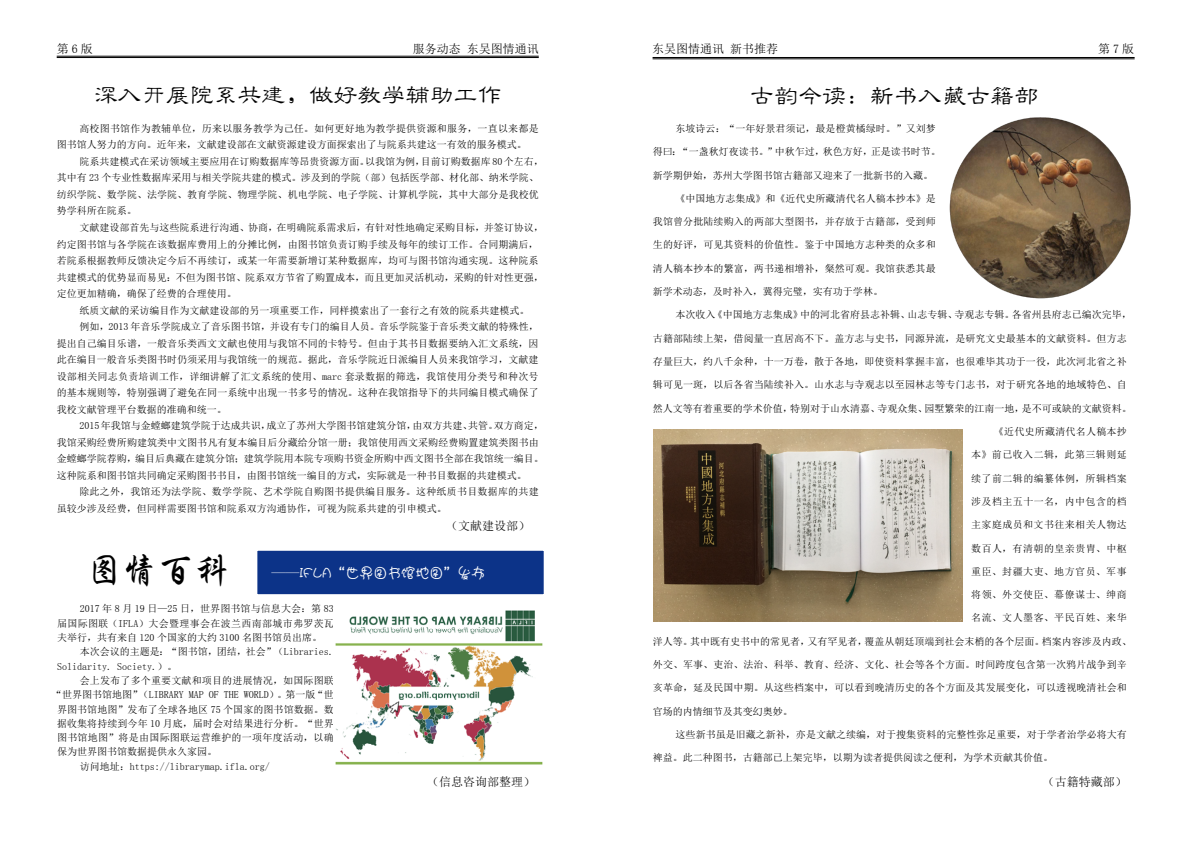
<style>
.page{position:relative;width:1191px;height:842px;background:#fff}
.page>*{position:absolute;margin:0;border:0;box-sizing:border-box;transform-origin:0 0}
.t1{font:36px "Sing Kai EG Bold GB";color:#000}
.t2{font:24px "H Yf 2 gj";color:#000}
.t3{font:14px "H Yj 2 gj";color:#fff}
.t4{font:12px "Sim Sun";color:#000}
.t5{font:10px/16.5px "Sim Sun";letter-spacing:.005em;color:#000}
.t6{font:10px "Sim Sun";letter-spacing:.025em;color:#000}
.t7{font:10px "Sim Sun";letter-spacing:.045em;color:#000}
.t8{font:10px "Sim Sun";letter-spacing:.05em;color:#000}
.t9{font:10px "Sim Sun";letter-spacing:.04em;color:#000}
</style>
<div class="page">
<hr style="left:57px;top:56px;width:482px;height:1px;background:#000">
<hr style="left:57px;top:57px;width:482px;height:1px;background:#000">
<hr style="left:652px;top:57px;width:482px;height:1px;background:#000">
<hr style="left:652px;top:59px;width:482px;height:1px;background:#000">
<img style="left:653px;top:429px;width:310px;height:192px">
<img style="left:949px;top:117px;width:182px;height:182px">
<div style="left:255px;top:548px;width:291px;height:49px;background:#0c3388"></div>
<div style="left:252px;top:546px;width:297px;height:53px;border:5px solid #fff"></div>
<img style="left:335px;top:610px;width:208px;height:155px">
<p class="t4" style="left:57px;top:43px;width:37px">第6版</p>
<p class="t4" style="left:413px;top:43px;width:127px">服务动态 东吴图情通讯</p>
<p class="t4" style="left:652px;top:43px;width:127px">东吴图情通讯 新书推荐</p>
<p class="t4" style="left:1098px;top:43px;width:37px">第7版</p>
<h2 class="t2" style="left:94px;top:83px;width:409px">深入开展院系共建，做好教学辅助工作</h2>
<p class="t5" style="left:57px;top:120px;width:483px;text-indent:23px">高校图书馆作为教辅单位，历来以服务教学为己任。如何更好地为教学提供资源和服务，一直以来都是图书馆人努力的方向。近年来，文献建设部在文献资源建设方面探索出了与院系共建这一有效的服务模式。</p>
<p class="t5" style="left:57px;top:153px;width:488px;text-indent:23px">院系共建模式在采访领域主要应用在订购数据库等昂贵资源方面。以我馆为例，目前订购数据库 80个左右，其中有 23 个专业性数据库采用与相关学院共建的模式。涉及到的学院（部）包括医学部、材化部、纳米学院、纺织学院、数学院、法学院、教育学院、物理学院、机电学院、电子学院、计算机学院，其中大部分是我校优势学科所在院系。</p>
<p class="t5" style="left:57px;top:219px;width:488px;text-indent:23px">文献建设部首先与这些院系进行沟通、协商，在明确院系需求后，有针对性地确定采购目标，并签订协议，约定图书馆与各学院在该数据库费用上的分摊比例，由图书馆负责订购手续及每年的续订工作。合同期满后，若院系根据教师反馈决定今后不再续订，或某一年需要新增订某种数据库，均可与图书馆沟通实现。这种院系共建模式的优势显而易见：不但为图书馆、院系双方节省了购置成本，而且更加灵活机动，采购的针对性更强，定位更加精确，确保了经费的合理使用。</p>
<p class="t5" style="left:79px;top:302px;width:452px">纸质文献的采访编目作为文献建设部的另一项重要工作，同样摸索出了一套行之有效的院系共建模式。</p>
<p class="t5" style="left:79px;top:318px;width:461px">例如，2013 年音乐学院成立了音乐图书馆，并设有专门的编目人员。音乐学院鉴于音乐类文献的特殊性，</p>
<p class="t5" style="left:57px;top:335px;width:483px">提出自己编目乐谱，一般音乐类西文文献也使用与我馆不同的卡特号。但由于其书目数据要纳入汇文系统，因</p>
<p class="t5" style="left:57px;top:351px;width:483px">此在编目一般音乐类图书时仍须采用与我馆统一的规范。据此，音乐学院近日派编目人员来我馆学习，文献建</p>
<p class="t6" style="left:57px;top:371px;width:483px">设部相关同志负责培训工作，详细讲解了汇文系统的使用、marc 套录数据的筛选，我馆使用分类号和种次号</p>
<p class="t5" style="left:57px;top:384px;width:483px">的基本规则等，特别强调了避免在同一系统中出现一书多号的情况。这种在我馆指导下的共同编目模式确保了</p>
<p class="t5" style="left:57px;top:401px;width:171px">我校文献管理平台数据的准确和统一。</p>
<p class="t5" style="left:79px;top:417px;width:466px">2015年我馆与金螳螂建筑学院于达成共识，成立了苏州大学图书馆建筑分馆，由双方共建、共管。双方商定，</p>
<p class="t5" style="left:57px;top:434px;width:483px">我馆采购经费所购建筑类中文图书凡有复本编目后分藏给分馆一册；我馆使用西文采购经费购置建筑类图书由</p>
<p class="t5" style="left:57px;top:450px;width:488px">金螳螂学院荐购，编目后典藏在建筑分馆；建筑学院用本院专项购书资金所购中西文图书全部在我馆统一编目。</p>
<p class="t5" style="left:57px;top:467px;width:472px">这种院系和图书馆共同确定采购图书书目，由图书馆统一编目的方式，实际就是一种书目数据的共建模式。</p>
<p class="t6" style="left:79px;top:487px;width:461px">除此之外，我馆还为法学院、数学学院、艺术学院自购图书提供编目服务。这种纸质书目数据库的共建</p>
<p class="t5" style="left:57px;top:500px;width:391px">虽较少涉及经费，但同样需要图书馆和院系双方沟通协作，可视为院系共建的引申模式。</p>
<p class="t4" style="left:446px;top:520px;width:86px">（文献建设部）</p>
<h2 class="t2" style="left:750px;top:84px;width:289px">古韵今读：新书入藏古籍部</h2>
<p class="t5" style="left:675px;top:120px;width:261px">东坡诗云：“一年好景君须记，最是橙黄橘绿时。”又刘梦</p>
<p class="t5" style="left:653px;top:143px;width:289px">得曰：“一盏秋灯夜读书。”中秋乍过，秋色方好，正是读书时节。</p>
<p class="t5" style="left:653px;top:167px;width:281px">新学期伊始，苏州大学图书馆古籍部又迎来了一批新书的入藏。</p>
<p class="t5" style="left:675px;top:190px;width:261px">《中国地方志集成》和《近代史所藏清代名人稿本抄本》是</p>
<p class="t5" style="left:653px;top:213px;width:284px">我馆曾分批陆续购入的两部大型图书，并存放于古籍部，受到师</p>
<p class="t5" style="left:653px;top:237px;width:284px">生的好评，可见其资料的价值性。鉴于中国地方志种类的众多和</p>
<p class="t5" style="left:653px;top:260px;width:284px">清人稿本抄本的繁富，两书递相增补，粲然可观。我馆获悉其最</p>
<p class="t5" style="left:653px;top:283px;width:231px">新学术动态，及时补入，冀得完璧，实有功于学林。</p>
<p class="t5" style="left:675px;top:307px;width:458px">本次收入《中国地方志集成》中的河北省府县志补辑、山志专辑、寺观志专辑。各省州县府志已编次完毕，</p>
<p class="t5" style="left:653px;top:330px;width:475px">古籍部陆续上架，借阅量一直居高不下。盖方志与史书，同源异流，是研究文史最基本的文献资料。但方志</p>
<p class="t5" style="left:653px;top:353px;width:475px">存量巨大，约八千余种，十一万卷，散于各地，即使资料掌握丰富，也很难毕其功于一役，此次河北省之补</p>
<p class="t5" style="left:653px;top:376px;width:475px">辑可见一斑，以后各省当陆续补入。山水志与寺观志以至园林志等专门志书，对于研究各地的地域特色、自</p>
<p class="t5" style="left:653px;top:400px;width:480px">然人文等有着重要的学术价值，特别对于山水清嘉、寺观众集、园墅繁荣的江南一地，是不可或缺的文献资料。</p>
<p class="t6" style="left:994px;top:426px;width:134px">《近代史所藏清代名人稿本抄</p>
<p class="t7" style="left:971px;top:450px;width:157px">本》前已收入二辑，此第三辑则延</p>
<p class="t7" style="left:971px;top:473px;width:157px">续了前二辑的编纂体例，所辑档案</p>
<p class="t7" style="left:971px;top:496px;width:157px">涉及档主五十一名，内中包含的档</p>
<p class="t9" style="left:971px;top:520px;width:157px">主家庭成员和文书往来相关人物达</p>
<p class="t7" style="left:971px;top:543px;width:157px">数百人，有清朝的皇亲贵胄、中枢</p>
<p class="t8" style="left:971px;top:566px;width:157px">重臣、封疆大吏、地方官员、军事</p>
<p class="t8" style="left:971px;top:590px;width:157px">将领、外交使臣、幕僚谋士、绅商</p>
<p class="t8" style="left:971px;top:613px;width:157px">名流、文人墨客、平民百姓、来华</p>
<p class="t5" style="left:653px;top:633px;width:480px">洋人等。其中既有史书中的常见者，又有罕见者，覆盖从朝廷顶端到社会末梢的各个层面。档案内容涉及内政、</p>
<p class="t5" style="left:653px;top:656px;width:475px">外交、军事、吏治、法治、科举、教育、经济、文化、社会等各个方面。时间跨度包含第一次鸦片战争到辛</p>
<p class="t5" style="left:653px;top:680px;width:475px">亥革命，延及民国中期。从这些档案中，可以看到晚清历史的各个方面及其发展变化，可以透视晚清社会和</p>
<p class="t5" style="left:653px;top:703px;width:141px">官场的内情细节及其变幻奥妙。</p>
<p class="t5" style="left:675px;top:726px;width:453px">这些新书虽是旧藏之新补，亦是文献之续编，对于搜集资料的完整性弥足重要，对于学者治学必将大有</p>
<p class="t5" style="left:653px;top:749px;width:401px">裨益。此二种图书，古籍部已上架完毕，以期为读者提供阅读之便利，为学术贡献其价值。</p>
<p class="t4" style="left:1042px;top:776px;width:85px">（古籍特藏部）</p>
<h1 class="t1" style="left:86px;top:553px;width:145px">图情百科</h1>
<h3 class="t3" style="left:271px;top:566px;width:215px">——IFLA“世界图书馆地图”发布</h3>
<p class="t5" style="left:57px;top:602px;width:278px;line-height:14.3px;text-align:justify;text-indent:23px">2017 年 8 月 19 日—25 日，世界图书馆与信息大会：第 83届国际图联（IFLA）大会暨理事会在波兰西南部城市弗罗茨瓦夫举行，共有来自 120 个国家的大约 3100 名图书馆员出席。</p>
<p class="t5" style="left:57px;top:645px;width:278px;line-height:14.3px;text-indent:23px">本次会议的主题是：“图书馆，团结，社会”（Libraries.<br>Solidarity. Society.）。</p>
<p class="t5" style="left:80px;top:672px;width:256px">会上发布了多个重要文献和项目的进展情况，如国际图联</p>
<p class="t5" style="left:52px;top:686px;width:283px">“世界图书馆地图”（LIBRARY MAP OF THE WORLD）。第一版“世</p>
<p class="t5" style="left:57px;top:701px;width:278px">界图书馆地图”发布了全球各地区 75 个国家的图书馆数据。数</p>
<p class="t5" style="left:57px;top:715px;width:278px">据收集将持续到今年 10 月底，届时会对结果进行分析。“世界</p>
<p class="t6" style="left:57px;top:732px;width:278px">图书馆地图”将是由国际图联运营维护的一项年度活动，以确</p>
<p class="t5" style="left:57px;top:744px;width:161px">保为世界图书馆数据提供永久家园。</p>
<p class="t5" style="left:80px;top:758px;width:191px">访问地址：https://librarymap.ifla.org/</p>
<p class="t4" style="left:427px;top:776px;width:109px">（信息咨询部整理）</p>
</div>
